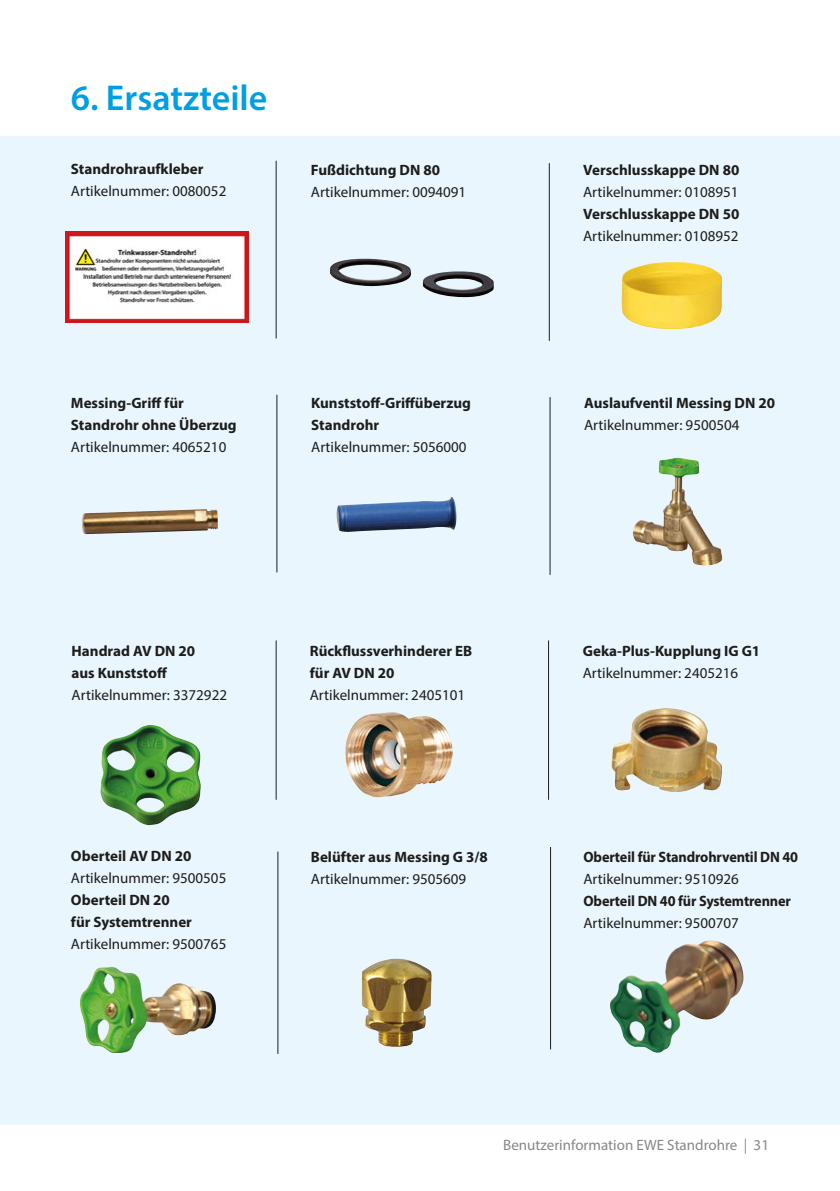
<style>
.page{position:relative;width:840px;height:1191px;background:#fff}
.page>*{position:absolute;margin:0;border:0;box-sizing:border-box;transform-origin:0 0}
.t1{font:600 36px "Myriad Pro";color:#009fe3}
.Beschriftungen_7_5_1{font:15px "Myriad Pro";color:#1d1d1b}
.Beschriftungen_7_5_1-2{font:700 15px/22px "Myriad Pro";color:#1d1d1b}
.Beschriftungen_7_5_1-3{font:700 15px "Myriad Pro";color:#1d1d1b;scale:.95 1}
.t2{font:15px "Myriad Pro";color:#878787}
</style>
<div class="page">
<div style="left:0;top:136px;width:839px;height:988px;background:#eaf6fe"></div>
<img style="left:80px;top:966px;width:136px;height:87px">
<img style="left:361px;top:958px;width:70px;height:88px">
<img style="left:610px;top:940px;width:133px;height:113px">
<img style="left:82px;top:509px;width:136px;height:25px">
<img style="left:633px;top:457px;width:89px;height:109px">
<img style="left:336px;top:496px;width:121px;height:36px">
<hr style="left:276px;top:395px;width:1px;height:177px;background:#1d1d1b">
<hr style="left:276px;top:640px;width:1px;height:159px;background:#1d1d1b">
<hr style="left:548px;top:640px;width:1px;height:159px;background:#1d1d1b">
<hr style="left:549px;top:397px;width:1px;height:178px;background:#1d1d1b">
<hr style="left:277px;top:851px;width:1px;height:203px;background:#1d1d1b">
<hr style="left:550px;top:847px;width:1px;height:202px;background:#1d1d1b">
<img style="left:100px;top:725px;width:101px;height:100px">
<hr style="left:276px;top:161px;width:1px;height:177px;background:#1d1d1b">
<hr style="left:548px;top:163px;width:1px;height:178px;background:#1d1d1b">
<img style="left:330px;top:259px;width:163px;height:38px">
<img style="left:65px;top:231px;width:183px;height:92px">
<img style="left:621px;top:261px;width:101px;height:69px">
<img style="left:345px;top:712px;width:108px;height:86px">
<img style="left:611px;top:708px;width:111px;height:85px">
<p class="t1" style="left:71px;top:75px;width:198px">6. Ersatzteile</p>
<p class="Beschriftungen_7_5_1-2" style="left:71px;top:157px;width:134px">Standrohraufkleber</p>
<p class="Beschriftungen_7_5_1" style="left:71px;top:182px;width:157px">Artikelnummer: 0080052</p>
<p class="Beschriftungen_7_5_1-2" style="left:311px;top:158px;width:131px">Fußdichtung DN 80</p>
<p class="Beschriftungen_7_5_1" style="left:311px;top:182px;width:157px">Artikelnummer: 0094091</p>
<p class="Beschriftungen_7_5_1-2" style="left:71px;top:391px;width:114px">Messing-Griff für</p>
<p class="Beschriftungen_7_5_1-2" style="left:71px;top:413px;width:167px">Standrohr ohne Überzug</p>
<p class="Beschriftungen_7_5_1" style="left:71px;top:437px;width:157px">Artikelnummer: 4065210</p>
<p class="Beschriftungen_7_5_1-2" style="left:311px;top:391px;width:161px">Kunststoff-Griffüberzug<br>Standrohr</p>
<p class="Beschriftungen_7_5_1" style="left:311px;top:438px;width:157px">Artikelnummer: 5056000</p>
<p class="Beschriftungen_7_5_1-2" style="left:583px;top:158px;width:158px">Verschlusskappe DN 80</p>
<p class="Beschriftungen_7_5_1" style="left:583px;top:182px;width:157px">Artikelnummer: 0108951</p>
<p class="Beschriftungen_7_5_1-2" style="left:583px;top:202px;width:158px">Verschlusskappe DN 50</p>
<p class="Beschriftungen_7_5_1" style="left:583px;top:226px;width:157px">Artikelnummer: 0108952</p>
<p class="Beschriftungen_7_5_1-2" style="left:583px;top:391px;width:192px">Auslaufventil Messing DN 20</p>
<p class="Beschriftungen_7_5_1" style="left:583px;top:415px;width:157px">Artikelnummer: 9500504</p>
<p class="Beschriftungen_7_5_1-2" style="left:72px;top:639px;width:125px">Handrad AV DN 20</p>
<p class="Beschriftungen_7_5_1-2" style="left:72px;top:661px;width:97px">aus Kunststoff</p>
<p class="Beschriftungen_7_5_1" style="left:72px;top:685px;width:157px">Artikelnummer: 3372922</p>
<p class="Beschriftungen_7_5_1-2" style="left:71px;top:844px;width:122px">Oberteil AV DN 20</p>
<p class="Beschriftungen_7_5_1" style="left:71px;top:868px;width:157px">Artikelnummer: 9500505</p>
<p class="Beschriftungen_7_5_1-2" style="left:71px;top:888px;width:122px">Oberteil DN 20 für Systemtrenner</p>
<p class="Beschriftungen_7_5_1" style="left:71px;top:934px;width:157px">Artikelnummer: 9500765</p>
<p class="Beschriftungen_7_5_1-2" style="left:309px;top:639px;width:164px">Rückflussverhinderer EB für AV DN 20</p>
<p class="Beschriftungen_7_5_1" style="left:309px;top:685px;width:157px">Artikelnummer: 2405101</p>
<p class="Beschriftungen_7_5_1-2" style="left:311px;top:845px;width:178px">Belüfter aus Messing G 3/8</p>
<p class="Beschriftungen_7_5_1" style="left:311px;top:869px;width:157px">Artikelnummer: 9505609</p>
<p class="Beschriftungen_7_5_1-2" style="left:582px;top:639px;width:179px">Geka-Plus-Kupplung IG G1</p>
<p class="Beschriftungen_7_5_1" style="left:582px;top:663px;width:157px">Artikelnummer: 2405216</p>
<p class="Beschriftungen_7_5_1-3" style="left:583px;top:846px;width:227px">Oberteil für Standrohrventil DN 40</p>
<p class="Beschriftungen_7_5_1" style="left:583px;top:869px;width:157px">Artikelnummer: 9510926</p>
<p class="Beschriftungen_7_5_1-3" style="left:583px;top:890px;width:220px">Oberteil DN 40 für Systemtrenner</p>
<p class="Beschriftungen_7_5_1" style="left:583px;top:913px;width:157px">Artikelnummer: 9500707</p>
<p class="t2" style="left:503px;top:1136px;width:267px">Benutzerinformation EWE Standrohre | 31</p>
</div>
